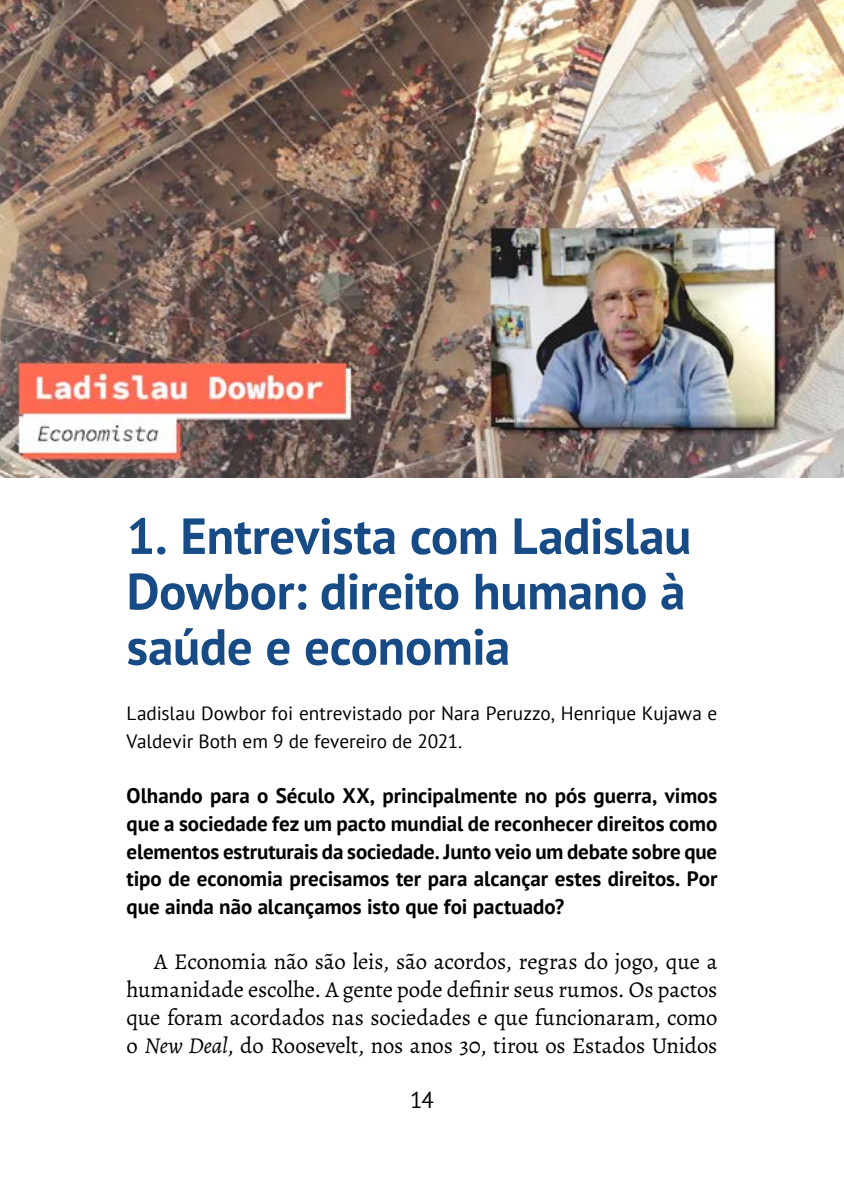
<style>
.page{position:relative;width:844px;height:1191px;background:#fff}
.page>*{position:absolute;margin:0;border:0;box-sizing:border-box;transform-origin:0 0}
.t1{font:700 50.75px/55.3px "PT Sans";letter-spacing:-.005em;color:#174b86;text-align:justify}
.t2{font:22.75px/27.7px "Alegreya";letter-spacing:-.005em;color:#000;text-align:justify}
.t3{font:22.75px "PT Sans";color:#000}
.t4{font:700 21px/27.7px "PT Sans";color:#000;text-align:justify}
.t5{font:19.25px/27.7px "PT Sans";color:#000}
.s1{font-style:italic}
</style>
<div class="page">
<img style="left:0;top:0;width:843px;height:477px">
<h1 class="t1" style="left:126px;top:507px;width:566px">1. Entrevista com Ladislau Dowbor: direito humano à saúde e economia</h1>
<p class="t5" style="left:126px;top:699px;width:592px">Ladislau Dowbor foi entrevistado por Nara Peruzzo, Henrique Kujawa e<br>Valdevir Both em 9 de fevereiro de 2021.</p>
<p class="t4" style="left:126px;top:781px;width:592px">Olhando para o Século XX, principalmente no pós guerra, vimos que a sociedade fez um pacto mundial de reconhecer direitos como elementos estruturais da sociedade. Junto veio um debate sobre que tipo de economia precisamos ter para alcançar estes direitos. Por que ainda não alcançamos isto que foi pactuado?</p>
<p class="t2" style="left:126px;top:948px;width:592px;text-indent:28px">A Economia não são leis, são acordos, regras do jogo, que a humanidade escolhe. A gente pode definir seus rumos. Os pactos que foram acordados nas sociedades e que funcionaram, como o <span class="s1">New Deal</span>, do Roosevelt, nos anos 30, tirou os Estados Unidos</p>
<p class="t3" style="left:410px;top:1085px;width:25px">14</p>
</div>
